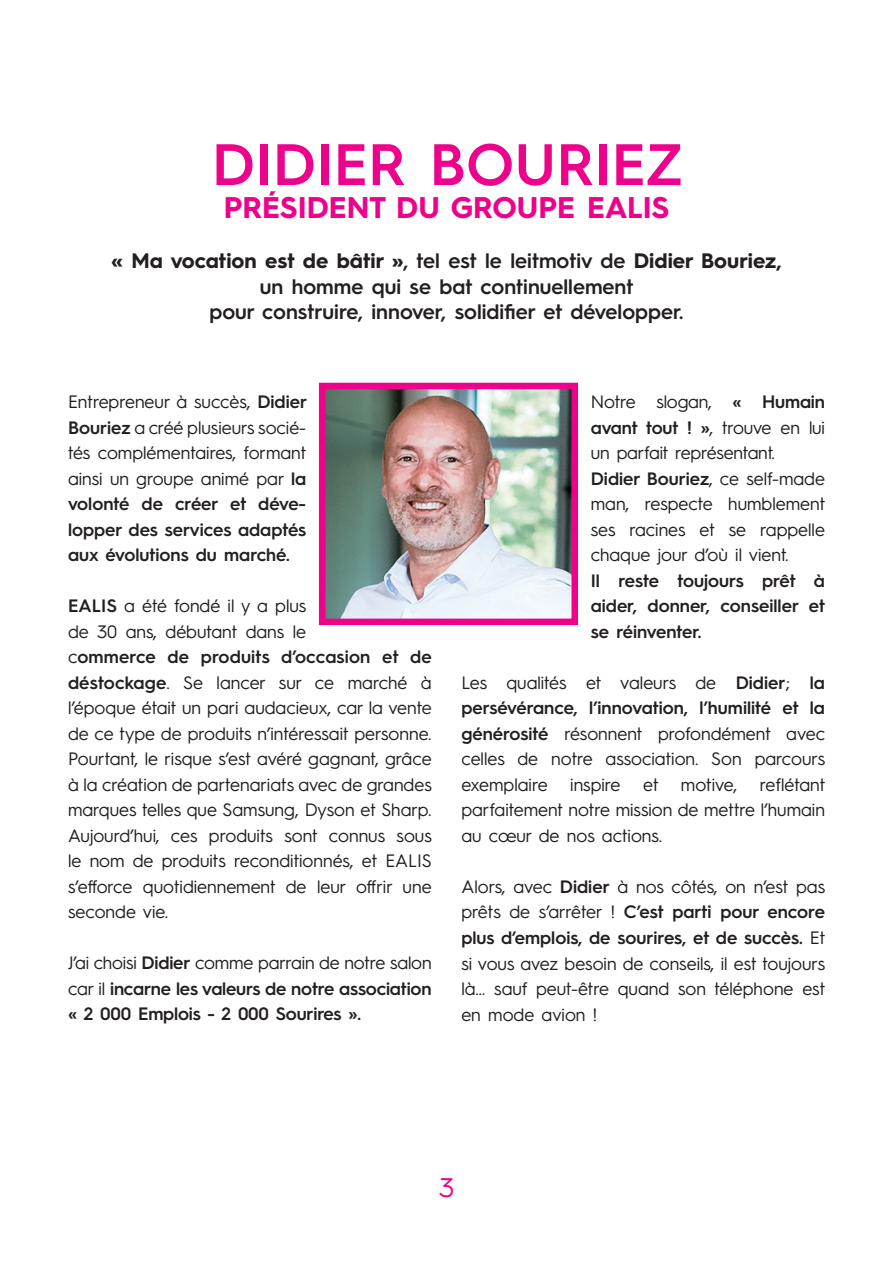
<style>
.page{position:relative;width:893px;height:1263px;background:#fff}
.page>*{position:absolute;margin:0;border:0;box-sizing:border-box;transform-origin:0 0}
.t1{font:600 58.5px "Hurme Geometric Sans 3";letter-spacing:.01em;color:#ed028c}
.t2{font:700 30px "Hurme Geometric Sans 3";color:#ed028c}
.t3{font:27px "Hurme Geometric Sans 3";color:#ed028c}
.t4{font:600 21px/25.2px "Hurme Geometric Sans 3";color:#231f20;text-align:center}
.t5{font:18px/25.5px "Hurme Geometric Sans 3";color:#231f20;text-align:justify}
.t6{font:600 18px/25.5px "Hurme Geometric Sans 3";letter-spacing:-.01em;color:#231f20;text-align:justify}
.s1{font-weight:700}
.s2{font-weight:600}
.s3{font-weight:400}
</style>
<div class="page">
<img style="left:327px;top:391px;width:243px;height:226px">
<div style="left:319px;top:383px;width:259px;height:242px;border:7px solid #ed028c"></div>
<h1 class="t1" style="left:212px;top:123px;width:472px">DIDIER BOURIEZ</h1>
<h2 class="t2" style="left:224px;top:186px;width:447px">PRÉSIDENT DU GROUPE EALIS</h2>
<p class="t4" style="left:111px;top:247px;width:672px"><span class="s1">« Ma vocation est de bâtir »</span>, tel est le leitmotiv de <span class="s1">Didier Bouriez, </span>un homme qui se bat continuellement<br>pour construire, innover, solidifier et développer.</p>
<p class="t5" style="left:68px;top:388px;width:241px">Entrepreneur à succès, <span class="s2">Didier Bouriez</span> a créé plusieurs socié&shy;tés complémentaires, formant ainsi un groupe animé par <span class="s2">la volonté de créer et déve&shy;lopper des services adaptés aux évolutions du marché.</span></p>
<p class="t5" style="left:68px;top:592px;width:365px;text-align:left"><span class="s2">EALIS</span> a été fondé il y a plus<br>de 30 ans, débutant dans le<br>c<span class="s2">ommerce de produits d’occasion et de déstockage</span>. Se lancer sur ce marché à l’époque était un pari audacieux, car la vente de ce type de produits n’intéressait personne.<br>Pourtant, le risque s’est avéré gagnant, grâce à la création de partenariats avec de grandes marques telles que Samsung, Dyson et Sharp.<br>Aujourd’hui, ces produits sont connus sous le nom de produits reconditionnés, et EALIS s’efforce quotidiennement de leur offrir une seconde vie.</p>
<p class="t6" style="left:68px;top:949px;width:365px"><span class="s3">J’ai choisi</span> Didier <span class="s3">comme parrain de notre salon car il</span> incarne les valeurs de notre association « 2 000 Emplois - 2 000 Sourires ».</p>
<p class="t5" style="left:591px;top:388px;width:236px;text-align:left">Notre slogan, <span class="s2">« Humain avant tout ! »</span>, trouve en lui un parfait représentant.<br><span class="s2">Didier Bouriez</span>, ce self-made man, respecte humblement ses racines et se rappelle chaque jour d’où il vient.</p>
<p class="t6" style="left:591px;top:567px;width:236px">Il reste toujours prêt à aider, donner, conseiller et se réinventer.</p>
<p class="t5" style="left:461px;top:669px;width:365px">Les qualités et valeurs de <span class="s2">Didier</span>; <span class="s2">la persévérance, l’innovation, l’humilité et la générosité</span> résonnent profondément avec celles de notre association. Son parcours exemplaire</p>
<p class="t5" style="left:461px;top:771px;width:365px;text-indent:299px">reflétant parfaitement notre mission de mettre l’humain au cœur de nos actions.</p>
<p class="t5" style="left:461px;top:873px;width:365px">Alors, avec <span class="s2">Didier</span> à nos côtés, on n’est pas prêts de s’arrêter ! <span class="s2">C’est parti pour encore plus d’emplois, de sourires, et de succès.</span> Et si vous avez besoin de conseils, il est toujours là… sauf peut-être quand son téléphone est en mode avion !</p>
<p class="t5" style="left:570px;top:771px;width:52px">inspire</p>
<p class="t5" style="left:643px;top:771px;width:96px">et motive,</p>
<h3 class="t3" style="left:439px;top:1169px;width:17px">3</h3>
</div>
